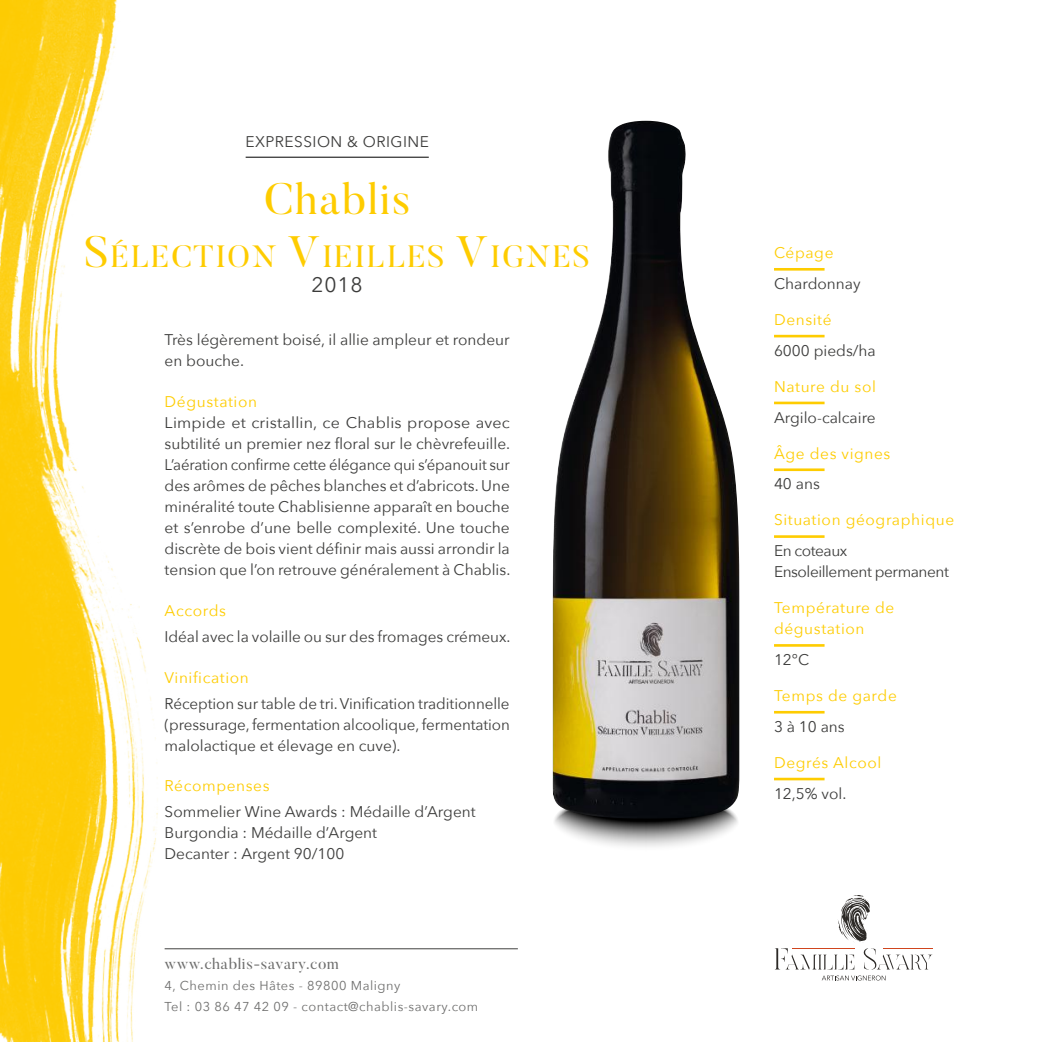
<style>
.page{position:relative;width:1042px;height:1042px;background:#fff}
.page>*{position:absolute;margin:0;border:0;box-sizing:border-box;transform-origin:0 0}
.t1{font:43.75px "Butler";letter-spacing:.04em;color:#fecc00}
.t2{font:30.62px "Butler";letter-spacing:.055em;color:#fecc00}
.t3{font:21px "Avenir Next";color:#3c3c3b}
.t4{font:15.4px/21px "Avenir Next";color:#3c3c3b}
.t5{font:15.4px/21px "Avenir Next";color:#3c3c3b;text-align:justify;scale:1.04 1}
.t6{font:15.4px/21px "Avenir Next";letter-spacing:.04em;color:#fecc00}
.t7{font:15.4px/21px "Avenir Next";letter-spacing:-.03em;color:#3c3c3b}
.t8{font:15.4px "Butler";letter-spacing:.04em;color:#6f6f6e}
.t9{font:15.4px "Avenir Next";letter-spacing:.03em;color:#3c3c3b}
.t10{font:12.78px/21px "Avenir Next";letter-spacing:.04em;color:#6f6f6e}
.s1{font-size:43.75px}
</style>
<div class="page">
<img style="left:0;top:0;width:183px;height:1042px">
<hr style="left:246px;top:157px;width:183px;height:1px;background:#3c3c3b">
<hr style="left:165px;top:948px;width:353px;height:1px;background:#6f6f6e">
<svg style="left:838px;top:895px;width:32px;height:47px"></svg>
<svg style="left:775px;top:948px;width:79px;height:21px"></svg>
<svg style="left:863px;top:948px;width:69px;height:21px"></svg>
<svg style="left:822px;top:975px;width:63px;height:5px"></svg>
<hr style="left:774px;top:268px;width:50px;height:3px;background:#fecc00">
<hr style="left:774px;top:335px;width:50px;height:2px;background:#fecc00">
<hr style="left:774px;top:402px;width:50px;height:2px;background:#fecc00">
<hr style="left:774px;top:468px;width:50px;height:3px;background:#fecc00">
<hr style="left:774px;top:535px;width:50px;height:3px;background:#fecc00">
<hr style="left:774px;top:644px;width:50px;height:3px;background:#fecc00">
<hr style="left:774px;top:711px;width:50px;height:2px;background:#fecc00">
<hr style="left:774px;top:778px;width:50px;height:2px;background:#fecc00">
<svg style="left:552px;top:791px;width:187px;height:62px"></svg>
<img style="left:552px;top:121px;width:187px;height:697px">
<p class="t9" style="left:245px;top:128px;width:185px">EXPRESSION &amp; ORIGINE</p>
<h1 class="t1" style="left:264px;top:171px;width:148px">Chablis</h1>
<h2 class="t2" style="left:84px;top:237px;width:506px"><span class="s1">S</span>ÉLECTION <span class="s1">V</span>IEILLES <span class="s1">V</span>IGNES</h2>
<h3 class="t3" style="left:312px;top:267px;width:53px">2018</h3>
<p class="t4" style="left:165px;top:328px;width:347px">Très légèrement boisé, il allie ampleur et rondeur en bouche.</p>
<p class="t6" style="left:165px;top:390px;width:94px">Dégustation</p>
<p class="t5" style="left:165px;top:411px;width:334px">Limpide et cristallin, ce Chablis propose avec subtilité un premier nez floral sur le chèvrefeuille.<br>L’aération confirme cette élégance qui s’épanouit sur des arômes de pêches blanches et d’abricots. Une minéralité toute Chablisienne apparaît en bouche et s’enrobe d’une belle complexité. Une touche discrète de bois vient définir mais aussi arrondir la tension que l’on retrouve généralement à Chablis.</p>
<p class="t6" style="left:165px;top:599px;width:63px">Accords</p>
<p class="t4" style="left:165px;top:625px;width:347px">Idéal avec la volaille ou sur des fromages crémeux.</p>
<p class="t6" style="left:165px;top:666px;width:86px">Vinification</p>
<p class="t4" style="left:165px;top:692px;width:347px;text-align:justify">Réception sur table de tri. Vinification traditionnelle (pressurage, fermentation alcoolique, fermentation malolactique et élevage en cuve).</p>
<p class="t6" style="left:165px;top:775px;width:106px">Récompenses</p>
<p class="t4" style="left:165px;top:801px;width:312px">Sommelier Wine Awards : Médaille d’Argent<br>Burgondia : Médaille d’Argent<br>Decanter : Argent 90/100</p>
<p class="t8" style="left:165px;top:954px;width:175px">www.chablis-savary.com</p>
<p class="t10" style="left:165px;top:974px;width:315px">4, Chemin des Hâtes - 89800 Maligny<br>Tel : 03 86 47 42 09 - contact@chablis-savary.com</p>
<p class="t6" style="left:774px;top:241px;width:61px">Cépage</p>
<p class="t4" style="left:774px;top:272px;width:88px">Chardonnay</p>
<p class="t6" style="left:774px;top:308px;width:59px">Densité</p>
<p class="t4" style="left:774px;top:339px;width:103px">6000 pieds/ha</p>
<p class="t6" style="left:774px;top:375px;width:103px">Nature du sol</p>
<p class="t4" style="left:774px;top:406px;width:103px">Argilo-calcaire</p>
<p class="t6" style="left:774px;top:442px;width:118px">Âge des vignes</p>
<p class="t4" style="left:774px;top:473px;width:47px">40 ans</p>
<p class="t6" style="left:774px;top:509px;width:182px">Situation géographique</p>
<p class="t7" style="left:774px;top:540px;width:176px">En coteaux<br>Ensoleillement permanent</p>
<p class="t6" style="left:774px;top:597px;width:122px">Température de dégustation</p>
<p class="t4" style="left:774px;top:648px;width:37px">12°C</p>
<p class="t6" style="left:774px;top:684px;width:124px">Temps de garde</p>
<p class="t4" style="left:774px;top:715px;width:72px">3 à 10 ans</p>
<p class="t6" style="left:774px;top:751px;width:109px">Degrés Alcool</p>
<p class="t4" style="left:774px;top:782px;width:74px">12,5% vol.</p>
</div>
